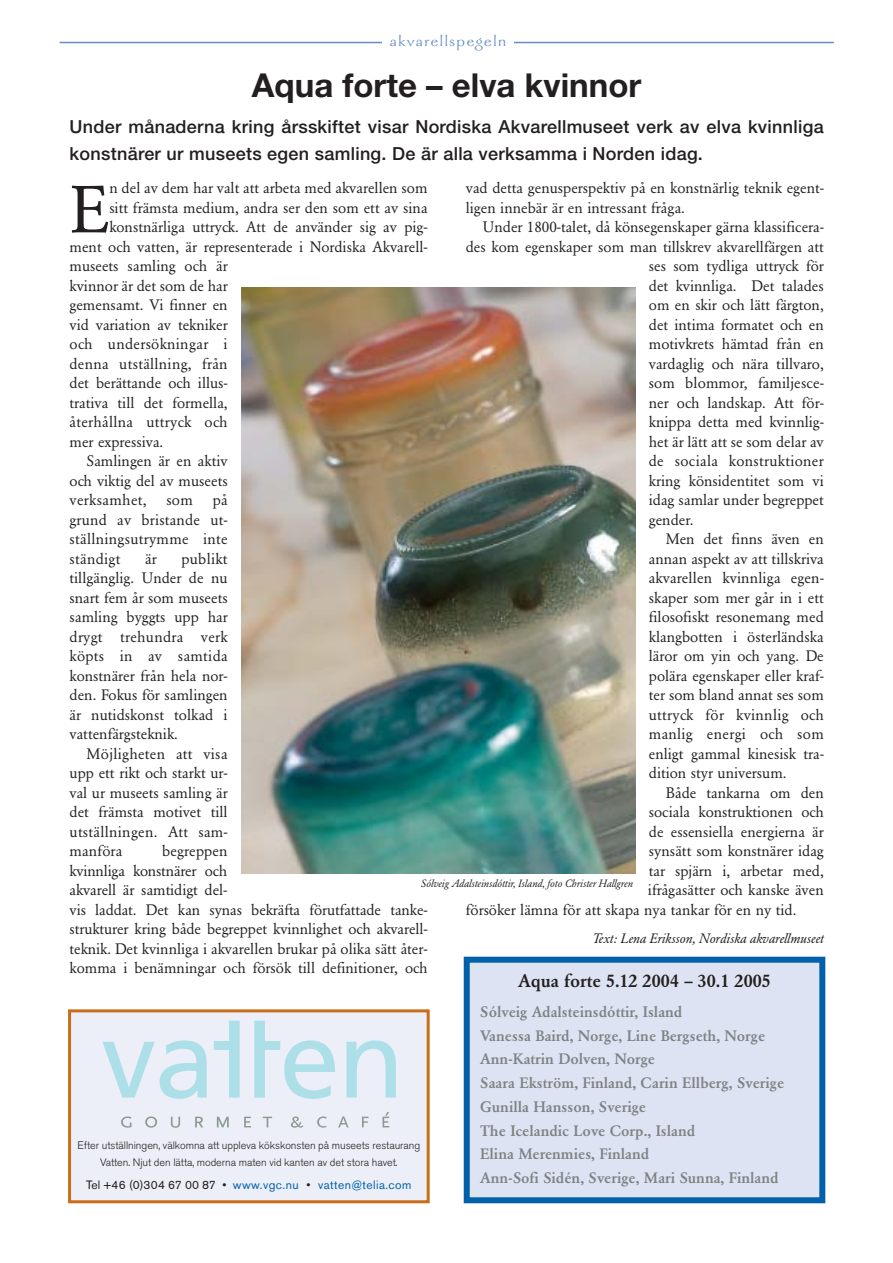
<style>
.page{position:relative;width:893px;height:1263px;background:#fff}
.page>*{position:absolute;margin:0;border:0;box-sizing:border-box;transform-origin:0 0}
.t1{font:66px "Garamond BE";color:#231f20}
.t2{font:700 33px "Helvetica Neue";color:#231f20}
.t3{font:500 18px/27px "Helvetica Neue";letter-spacing:.015em;color:#231f20}
.t4{font:500 18px "Garamond BE";color:#231f20}
.t5{font:16.5px "Galahad";letter-spacing:.1em;color:#658cc4}
.t6{font:15px/19.5px "Garamond BE";color:#231f20;text-align:justify}
.t7{font:500 15px/23.9px "Garamond BE";color:#808285}
.t8{font:15px "Garamond BE";letter-spacing:.02em;color:#231f20}
.t9{font:13.5px "Garamond BE Italic Os F";color:#231f20}
.t10{font:12px "Akzidenz Grotesk BE";letter-spacing:.035em;color:#0060a9}
.t11{font:300 10.8px/16.5px "Akzidenz Grotesk BE";letter-spacing:-.005em;color:#231f20;text-align:center}
.t12{font:italic 10.5px "Garamond BE";color:#231f20}
.s1{color:#231f20}
</style>
<div class="page">
<div style="left:70px;top:1011px;width:358px;height:191px;background:#eceff7"></div>
<div style="left:68px;top:1009px;width:361px;height:194px;border:3px solid #ca6c18"></div>
<svg style="left:214px;top:1021px;width:25px;height:77px"></svg>
<svg style="left:102px;top:1040px;width:105px;height:59px"></svg>
<svg style="left:254px;top:1021px;width:81px;height:78px"></svg>
<svg style="left:346px;top:1040px;width:50px;height:58px"></svg>
<svg style="left:121px;top:1117px;width:10px;height:11px"></svg>
<svg style="left:145px;top:1116px;width:12px;height:12px"></svg>
<svg style="left:171px;top:1117px;width:9px;height:11px"></svg>
<svg style="left:195px;top:1117px;width:8px;height:10px"></svg>
<svg style="left:217px;top:1117px;width:12px;height:10px"></svg>
<svg style="left:244px;top:1117px;width:7px;height:10px"></svg>
<svg style="left:263px;top:1117px;width:9px;height:10px"></svg>
<svg style="left:291px;top:1117px;width:12px;height:11px"></svg>
<svg style="left:317px;top:1116px;width:10px;height:12px"></svg>
<svg style="left:338px;top:1116px;width:10px;height:11px"></svg>
<svg style="left:362px;top:1117px;width:6px;height:10px"></svg>
<svg style="left:382px;top:1112px;width:7px;height:15px"></svg>
<hr style="left:60px;top:42px;width:773px;height:1px;background:#658cc4">
<div style="left:382px;top:26px;width:132px;height:33px;background:#fff"></div>
<img style="left:241px;top:287px;width:394px;height:586px">
<div style="left:466px;top:960px;width:356px;height:240px;background:#dde3f2"></div>
<div style="left:463px;top:957px;width:362px;height:246px;border:6px solid #0060a9"></div>
<p class="t5" style="left:390px;top:34px;width:117px">akvarellspegeln</p>
<h2 class="t2" style="left:252px;top:74px;width:391px">Aqua forte – elva kvinnor</h2>
<p class="t3" style="left:70px;top:115px;width:755px">Under månaderna kring årsskiftet visar Nordiska Akvarellmuseet verk av elva kvinnliga konstnärer ur museets egen samling. De är alla verksamma i Norden idag.</p>
<p class="t6" style="left:466px;top:180px;width:359px">vad detta genusperspektiv på en konstnärlig teknik egent&shy;ligen innebär är en intressant fråga.</p>
<p class="t6" style="left:483px;top:219px;width:342px">Under 1800-talet, då könsegenskaper gärna klassificera-</p>
<p class="t6" style="left:466px;top:238px;width:359px">des kom egenskaper som man tillskrev akvarellfärgen att</p>
<p class="t6" style="left:649px;top:258px;width:176px">ses som tydliga uttryck för</p>
<p class="t6" style="left:649px;top:277px;width:176px">det kvinnliga. Det talades</p>
<p class="t6" style="left:649px;top:297px;width:176px">om en skir och lätt färgton,</p>
<p class="t6" style="left:649px;top:316px;width:176px">det intima formatet och en</p>
<p class="t6" style="left:649px;top:336px;width:176px">motivkrets hämtad från en</p>
<p class="t6" style="left:649px;top:355px;width:176px">vardaglig och nära tillvaro,</p>
<p class="t6" style="left:649px;top:375px;width:176px">som blommor, familjesce-</p>
<p class="t6" style="left:649px;top:394px;width:176px">ner och landskap. Att för-</p>
<p class="t6" style="left:649px;top:414px;width:176px">knippa detta med kvinnlig-</p>
<p class="t6" style="left:649px;top:433px;width:176px">het är lätt att se som delar av</p>
<p class="t8" style="left:649px;top:455px;width:176px">de sociala konstruktioner</p>
<p class="t6" style="left:649px;top:472px;width:176px">kring könsidentitet som vi</p>
<p class="t6" style="left:649px;top:492px;width:176px">idag samlar under begreppet</p>
<p class="t6" style="left:649px;top:511px;width:46px">gender.</p>
<p class="t6" style="left:666px;top:531px;width:159px">Men det finns även en</p>
<p class="t6" style="left:649px;top:550px;width:176px">annan aspekt av att tillskriva</p>
<p class="t6" style="left:649px;top:570px;width:176px">akvarellen kvinnliga egen-</p>
<p class="t6" style="left:649px;top:589px;width:176px">skaper som mer går in i ett</p>
<p class="t6" style="left:649px;top:609px;width:176px">filosofiskt resonemang med</p>
<p class="t6" style="left:649px;top:628px;width:176px">klangbotten i österländska</p>
<p class="t6" style="left:649px;top:648px;width:176px">läror om yin och yang. De</p>
<p class="t6" style="left:649px;top:667px;width:176px">polära egenskaper eller kraf-</p>
<p class="t6" style="left:649px;top:687px;width:176px">ter som bland annat ses som</p>
<p class="t8" style="left:649px;top:708px;width:176px">uttryck för kvinnlig och</p>
<p class="t8" style="left:649px;top:728px;width:176px">manlig energi och som</p>
<p class="t6" style="left:649px;top:745px;width:176px">enligt gammal kinesisk tra-</p>
<p class="t6" style="left:649px;top:765px;width:139px">dition styr universum.</p>
<p class="t6" style="left:666px;top:784px;width:159px">Både tankarna om den</p>
<p class="t6" style="left:649px;top:804px;width:176px">sociala konstruktionen och</p>
<p class="t6" style="left:649px;top:823px;width:176px">de essensiella energierna är</p>
<p class="t6" style="left:649px;top:843px;width:176px">synsätt som konstnärer idag</p>
<p class="t6" style="left:649px;top:862px;width:176px">tar spjärn i, arbetar med,</p>
<p class="t6" style="left:648px;top:882px;width:177px">ifrågasätter och kanske även</p>
<p class="t6" style="left:466px;top:901px;width:332px">försöker lämna för att skapa nya tankar för en ny tid.</p>
<p class="t9" style="left:593px;top:933px;width:232px">Text: Lena Eriksson, Nordiska akvarellmuseet</p>
<h1 class="t1" style="left:70px;top:182px;width:41px">E</h1>
<p class="t6" style="left:109px;top:180px;width:320px">n del av dem har valt att arbeta med akvarellen som</p>
<p class="t6" style="left:109px;top:199px;width:320px">sitt främsta medium, andra ser den som ett av sina</p>
<p class="t6" style="left:109px;top:219px;width:320px">konstnärliga uttryck. Att de använder sig av pig-</p>
<p class="t6" style="left:70px;top:238px;width:359px">ment och vatten, är representerade i Nordiska Akvarell-</p>
<p class="t6" style="left:70px;top:258px;width:160px">museets samling och är</p>
<p class="t6" style="left:70px;top:277px;width:160px">kvinnor är det som de har</p>
<p class="t6" style="left:70px;top:297px;width:160px">gemensamt. Vi finner en</p>
<p class="t6" style="left:70px;top:316px;width:160px">vid variation av tekniker</p>
<p class="t8" style="left:70px;top:338px;width:160px">och undersökningar i</p>
<p class="t8" style="left:70px;top:357px;width:160px">denna utställning, från</p>
<p class="t6" style="left:70px;top:375px;width:160px">det berättande och illus-</p>
<p class="t6" style="left:70px;top:394px;width:160px">trativa till det formella,</p>
<p class="t8" style="left:70px;top:416px;width:160px">återhållna uttryck och</p>
<p class="t6" style="left:70px;top:433px;width:95px">mer expressiva.</p>
<p class="t6" style="left:87px;top:453px;width:143px">Samlingen är en aktiv</p>
<p class="t6" style="left:70px;top:472px;width:160px">och viktig del av museets</p>
<p class="t8" style="left:70px;top:494px;width:78px">verksamhet,</p>
<p class="t6" style="left:166px;top:492px;width:28px">som</p>
<p class="t6" style="left:70px;top:492px;width:160px;text-indent:143px">på grund av bristande ut&shy;ställningsutrymme inte ständigt</p>
<p class="t6" style="left:70px;top:550px;width:160px;text-indent:112px">publikt tillgänglig. Under de nu snart fem år som museets samling byggts upp har drygt trehundra verk köpts in av samtida konstnärer från hela nor&shy;den. Fokus för samlingen är nutidskonst tolkad i vattenfärgsteknik.</p>
<p class="t6" style="left:70px;top:745px;width:160px;text-indent:17px">Möjligheten att visa upp ett rikt och starkt ur&shy;val ur museets samling är det främsta motivet till utställningen. Att sam&shy;manföra</p>
<p class="t6" style="left:145px;top:550px;width:13px">är</p>
<p class="t6" style="left:70px;top:843px;width:359px;text-align:left;text-indent:93px">begreppen<br>kvinnliga konstnärer och<br>akvarell är samtidigt del-<br>vis laddat. Det kan synas bekräfta förutfattade tanke&shy;strukturer kring både begreppet kvinnlighet och akvarell&shy;teknik. Det kvinnliga i akvarellen brukar på olika sätt åter&shy;komma i benämningar och försök till definitioner, och</p>
<p class="t12" style="left:421px;top:879px;width:213px">Sólveig Adalsteinsdóttir, Island, foto Christer Hallgren</p>
<p class="t4" style="left:518px;top:973px;width:254px">Aqua forte 5.12 2004 – 30.1 2005</p>
<p class="t7" style="left:480px;top:1001px;width:305px">Sólveig Adalsteinsdóttir, Island<br>Vanessa Baird, Norge, Line Bergseth, Norge Ann-Katrin Dolven, Norge<br>Saara Ekström, Finland, Carin Ellberg, Sverige Gunilla Hansson, Sverige<br>The Icelandic Love Corp., Island<br>Elina Merenmies, Finland<br>Ann-Sofi Sidén, Sverige, Mari Sunna, Finland</p>
<p class="t11" style="left:77px;top:1139px;width:344px">Efter utställningen, välkomna att uppleva kökskonsten på museets restaurang<br>Vatten. Njut den lätta, moderna maten vid kanten av det stora havet.</p>
<p class="t10" style="left:86px;top:1180px;width:327px"><span class="s1">Tel +46 (0)304 67 00 87 •</span> www.vgc.nu <span class="s1">•</span> vatten@telia.com</p>
</div>
